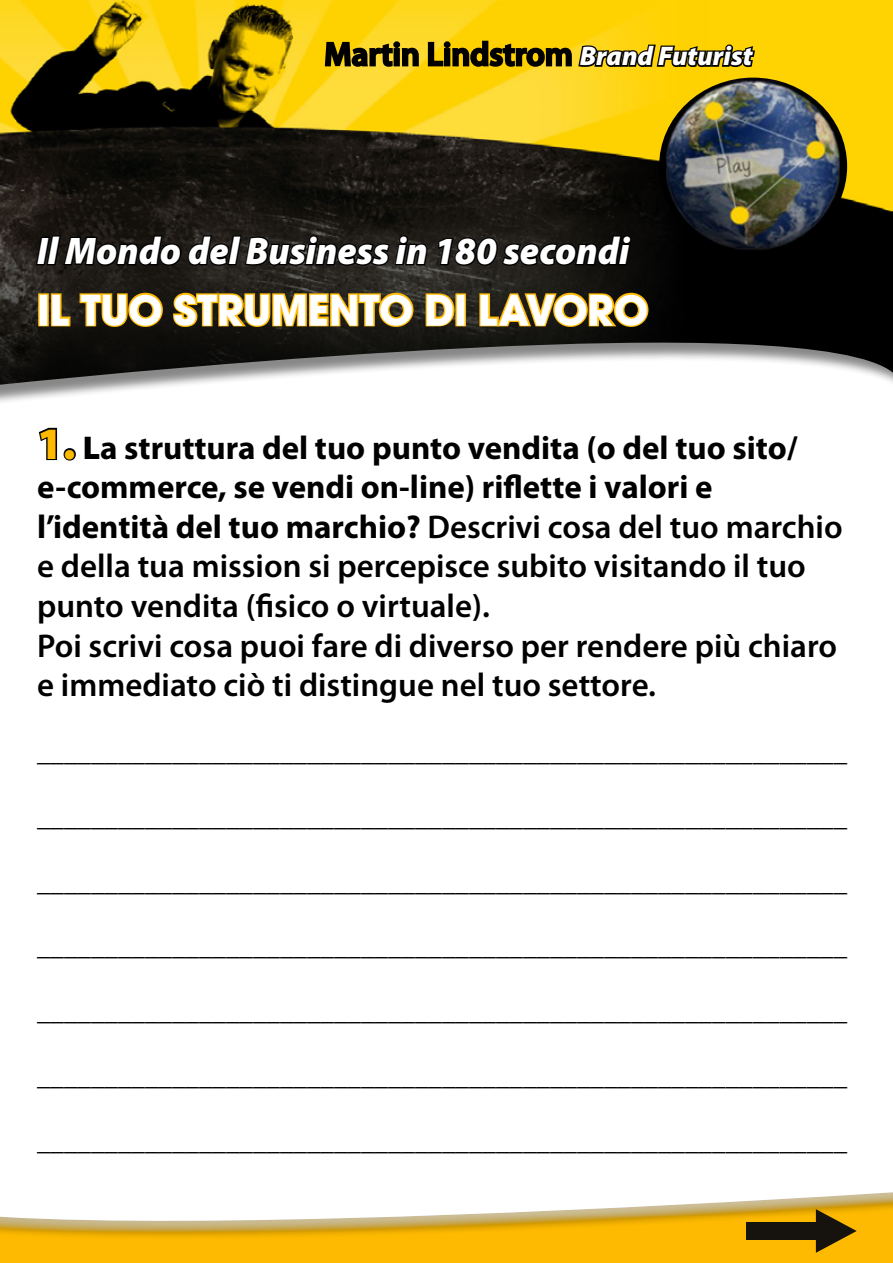
<style>
.page{position:relative;width:893px;height:1263px;background:#fff}
.page>*{position:absolute;margin:0;border:0;box-sizing:border-box;transform-origin:0 0}
.t1{font:45px "Avant Garde Md ITCTT Bold";color:#fff}
.t2{font:italic 900 38.55px "Myriad Pro";color:#fff;scale:.96 1}
.t3{font:600 33px/39.6px "Myriad Pro";color:#000}
.t4{font:900 27px "Myriad Pro";color:#000}
.s1{font-weight:900;font-style:italic;font-size:27px;color:#fff}
.s2{font-weight:900;font-size:45px;color:#feba01}
.s3{font-weight:900}
.s4{font-weight:700}
</style>
<div class="page">
<img style="left:0;top:0;width:893px;height:385px">
<div style="left:38px;top:293px;width:11px;height:33px;border:3px solid #feba01"></div>
<svg style="left:49px;top:292px;width:23px;height:36px"></svg>
<svg style="left:78px;top:291px;width:86px;height:38px;background:#6a500b"></svg>
<svg style="left:172px;top:280px;width:243px;height:49px;background:#6a5213"></svg>
<svg style="left:424px;top:291px;width:32px;height:37px"></svg>
<div style="left:455px;top:293px;width:11px;height:33px;border:3px solid #feba01"></div>
<svg style="left:478px;top:291px;width:172px;height:38px;background:#6d530b"></svg>
<div style="left:0;top:1156px;width:893px;height:107px;background:#000;opacity:.75"></div>
<svg style="left:38px;top:427px;width:20px;height:34px"></svg>
<div style="left:64px;top:448px;width:12px;height:13px;border:3px solid #000;border-radius:50%"></div>
<svg style="left:34px;top:0;width:723px;height:267px;background:#73610f"></svg>
<div style="left:746px;top:1222px;width:79px;height:18px;background:#16130e"></div>
<svg style="left:816px;top:1209px;width:41px;height:44px;background:#8a6607"></svg>
<img style="left:659px;top:78px;width:188px;height:177px">
<p class="t3" style="left:324px;top:34px;width:430px">Martin Lindstrom <span class="s1">Brand Futurist</span></p>
<h2 class="t2" style="left:37px;top:230px;width:618px">Il Mondo del Business in 180 secondi</h2>
<h1 class="t1" style="left:37px;top:282px;width:613px">IL TUO STRUMENTO DI LAVORO</h1>
<p class="t3" style="left:37px;top:427px;width:807px"><span class="s2">1.</span> <span class="s3">L</span><span class="s4">a struttura del tuo punto vendita (o del tuo sito/ e-commerce, se vendi on-line) riflette i valori e l’identità del tuo marchio?</span> Descrivi cosa del tuo marchio e della tua mission si percepisce subito visitando il tuo punto vendita (fisico o virtuale).<br>Poi scrivi cosa puoi fare di diverso per rendere più chiaro e immediato ciò ti distingue nel tuo settore.</p>
<p class="t4" style="left:37px;top:736px;width:811px">____________________________________________________________</p>
<p class="t4" style="left:37px;top:801px;width:811px">____________________________________________________________</p>
<p class="t4" style="left:37px;top:866px;width:811px">____________________________________________________________</p>
<p class="t4" style="left:37px;top:931px;width:811px">____________________________________________________________</p>
<p class="t4" style="left:37px;top:996px;width:811px">____________________________________________________________</p>
<p class="t4" style="left:37px;top:1060px;width:811px">____________________________________________________________</p>
<p class="t4" style="left:37px;top:1125px;width:811px">____________________________________________________________</p>
</div>
